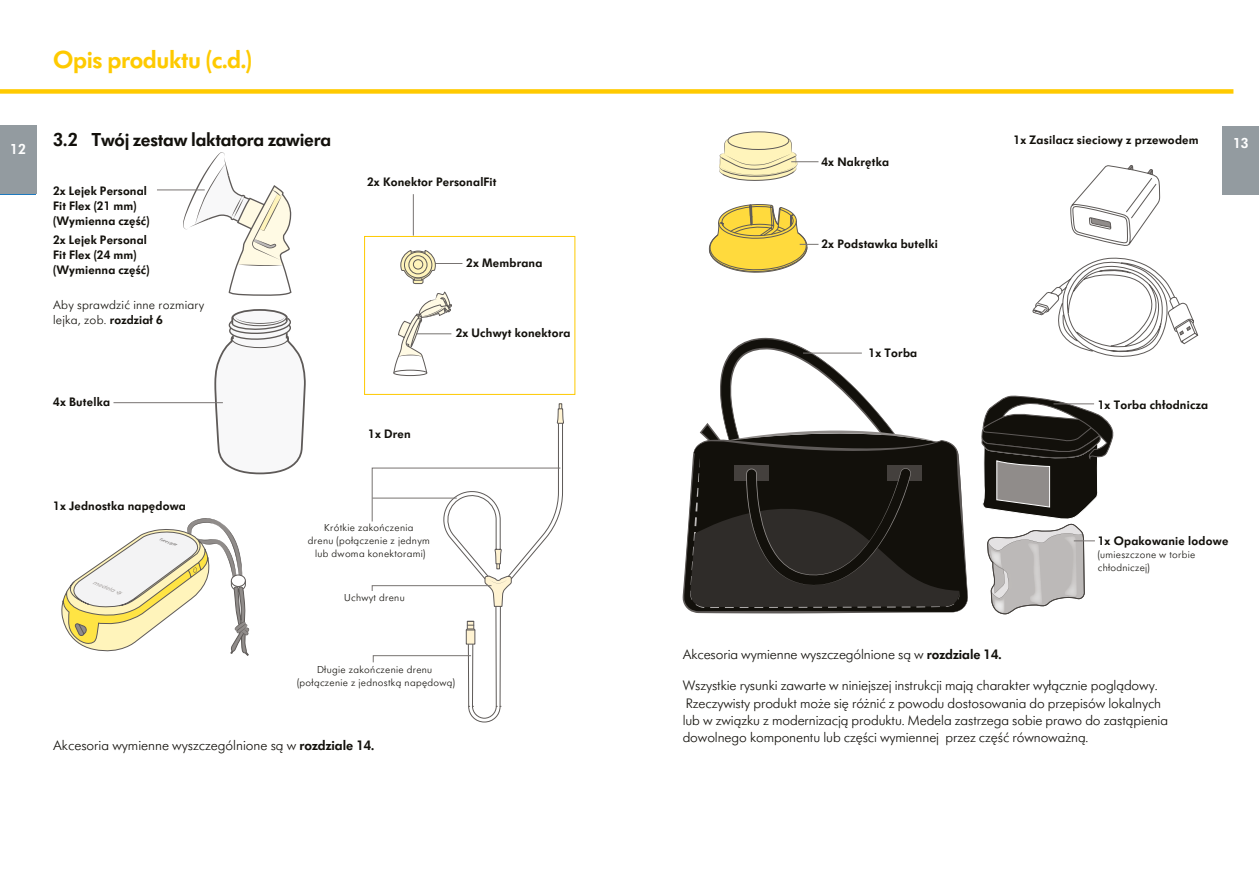
<style>
.page{position:relative;width:1259px;height:893px;background:#fff}
.page>*{position:absolute;margin:0;border:0;box-sizing:border-box;transform-origin:0 0}
.t1{font:600 25.5px "Futura SB Medela";letter-spacing:-.015em;color:#feca00}
.t2{font:600 19.5px "Futura SB Medela";letter-spacing:-.015em;color:#12100b}
.t3{font:600 15px "Futura SB Medela";color:#fff}
.t4{font:300 14.25px/17.1px "Futura SB Medela";letter-spacing:-.005em;color:#12100b}
.t5{font:600 12.75px/15.3px "Futura SB Medela";letter-spacing:.015em;color:#12100b}
.t6{font:300 12.75px/15.3px "Futura SB Medela";letter-spacing:.015em;color:#12100b}
.t7{font:300 10.5px/12.6px "Futura SB Medela";letter-spacing:.03em;color:#12100b;text-align:center}
.t8{font:italic 4.05px "Myriad Pro";color:#5e5a58;scale:1.17 1}
.s1{font-weight:600}
</style>
<div class="page">
<svg style="left:0;top:193px;width:36px;height:2px"></svg>
<div style="left:0;top:125px;width:36px;height:68px;background:#939ba0"></div>
<hr style="left:113px;top:402px;width:110px;height:1px;background:#777371">
<svg style="left:196px;top:152px;width:84px;height:37px"></svg>
<svg style="left:61px;top:522px;width:188px;height:134px"></svg>
<svg style="left:371px;top:403px;width:193px;height:319px"></svg>
<svg style="left:156px;top:189px;width:405px;height:333px"></svg>
<div style="left:364px;top:236px;width:211px;height:159px;border:1px solid #feca00"></div>
<div style="left:1222px;top:126px;width:37px;height:68px;background:#939ba0"></div>
<svg style="left:1070px;top:165px;width:90px;height:81px"></svg>
<svg style="left:1032px;top:257px;width:166px;height:100px"></svg>
<svg style="left:708px;top:204px;width:110px;height:69px"></svg>
<svg style="left:682px;top:499px;width:286px;height:114px"></svg>
<svg style="left:690px;top:337px;width:272px;height:271px"></svg>
<hr style="left:803px;top:353px;width:59px;height:1px;background:#777371">
<svg style="left:981px;top:395px;width:133px;height:219px"></svg>
<hr style="left:1053px;top:403px;width:41px;height:1px;background:#777371">
<svg style="left:719px;top:132px;width:99px;height:49px"></svg>
<div style="left:0;top:89px;width:1233px;height:5px;background:#ffca00"></div>
<p class="t3" style="left:10px;top:140px;width:17px">12</p>
<h1 class="t1" style="left:53px;top:44px;width:200px">Opis produktu (c.d.)</h1>
<h2 class="t2" style="left:53px;top:128px;width:279px">3.2 Twój zestaw laktatora zawiera</h2>
<p class="t5" style="left:53px;top:183px;width:98px">2x Lejek Personal<br>Fit Flex (21 mm) (Wymienna część)</p>
<p class="t5" style="left:53px;top:232px;width:98px">2x Lejek Personal<br>Fit Flex (24 mm) (Wymienna część)</p>
<p class="t6" style="left:53px;top:297px;width:152px">Aby sprawdzić inne rozmiary lejka, zob. <span class="s1">rozdział 6</span></p>
<p class="t5" style="left:53px;top:394px;width:58px">4x Butelka</p>
<p class="t5" style="left:53px;top:498px;width:134px">1x Jednostka napędowa</p>
<p class="t5" style="left:367px;top:174px;width:131px">2x Konektor PersonalFit</p>
<p class="t5" style="left:466px;top:255px;width:78px">2x Membrana</p>
<p class="t5" style="left:368px;top:426px;width:44px">1x Dren</p>
<p class="t5" style="left:456px;top:325px;width:116px">2x Uchwyt konektora</p>
<p class="t8" style="left:160px;top:537px;width:17px;rotate:19deg">freestyle</p>
<p class="t7" style="left:308px;top:522px;width:123px">Krótkie zakończenia<br>drenu (połączenie z jednym lub dwoma konektorami)</p>
<p class="t7" style="left:344px;top:591px;width:62px">Uchwyt drenu</p>
<p class="t7" style="left:297px;top:663px;width:159px">Długie zakończenie drenu (połączenie z jednostką napędową)</p>
<p class="t4" style="left:53px;top:736px;width:322px">Akcesoria wymienne wyszczególnione są w <span class="s1">rozdziale 14.</span></p>
<p class="t5" style="left:821px;top:154px;width:69px">4x Nakrętka</p>
<p class="t5" style="left:821px;top:236px;width:118px">2x Podstawka butelki</p>
<p class="t5" style="left:868px;top:345px;width:50px">1x Torba</p>
<p class="t5" style="left:1013px;top:132px;width:186px">1x Zasilacz sieciowy z przewodem</p>
<p class="t3" style="left:1233px;top:134px;width:17px">13</p>
<p class="t5" style="left:1097px;top:397px;width:112px">1x Torba chłodnicza</p>
<p class="t5" style="left:1097px;top:533px;width:132px">1x Opakowanie lodowe</p>
<p class="t7" style="left:1097px;top:548px;width:99px;text-align:left">(umieszczone w torbie chłodniczej)</p>
<p class="t4" style="left:682px;top:646px;width:320px">Akcesoria wymienne wyszczególnione są w <span class="s1">rozdziale 14.</span></p>
<p class="t4" style="left:682px;top:677px;width:487px">Wszystkie rysunki zawarte w niniejszej instrukcji mają charakter wyłącznie poglądowy.<br>Rzeczywisty produkt może się różnić z powodu dostosowania do przepisów lokalnych lub w związku z modernizacją produktu. Medela zastrzega sobie prawo do zastąpienia dowolnego komponentu lub części wymiennej przez część równoważną.</p>
</div>
